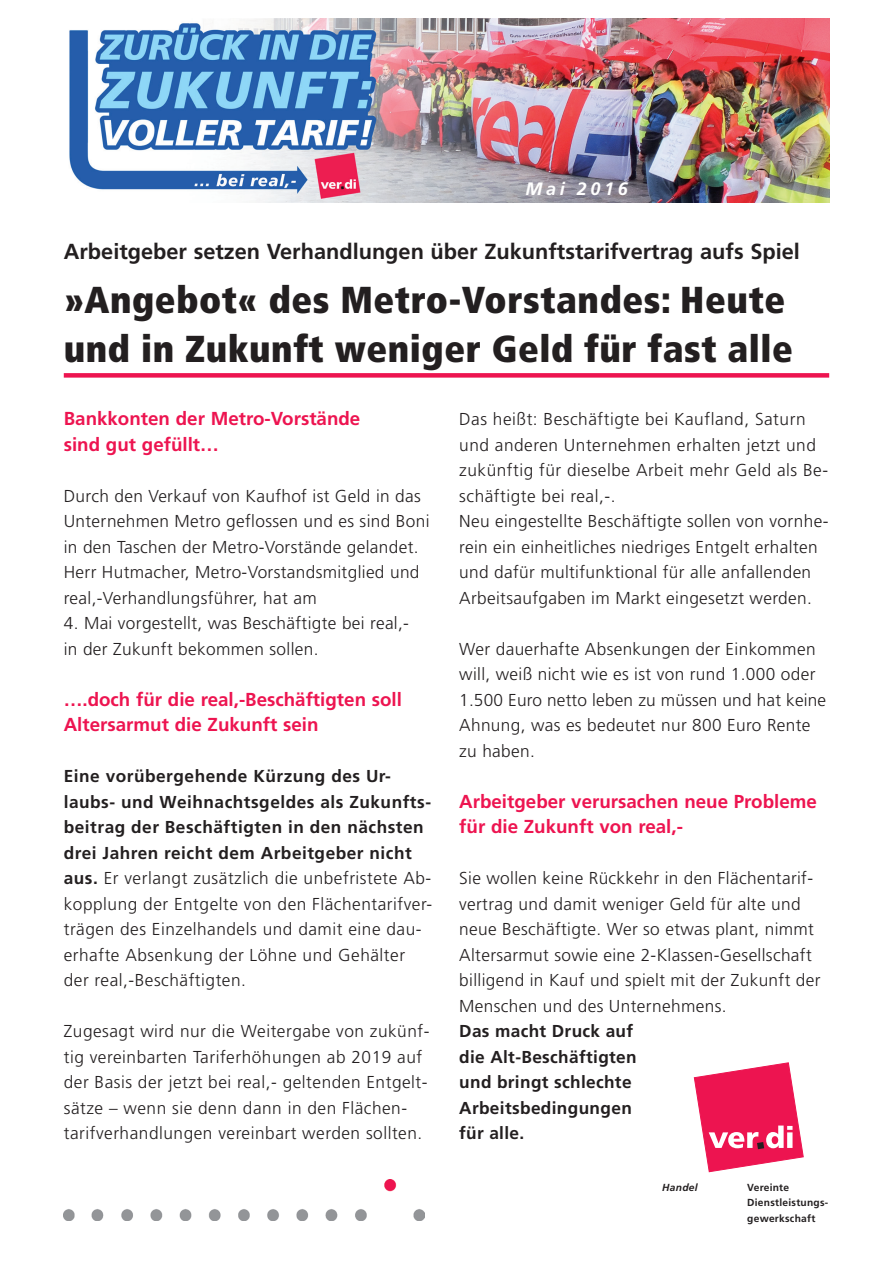
<style>
.page{position:relative;width:893px;height:1263px;background:#fff}
.page>*{position:absolute;margin:0;border:0;box-sizing:border-box;transform-origin:0 0}
.t1{font:900 condensed 37.5px/49.5px "Frutiger";letter-spacing:.015em;color:#231f20}
.t2{font:700 21.75px "Frutiger";color:#231f20}
.t3{font:700 18.75px/25.5px "Frutiger";color:#ed1450}
.t4{font:italic 700 18px "Frutiger";letter-spacing:.2em;color:#fff}
.t5{font:300 17.25px/25.5px "Frutiger";letter-spacing:.02em;color:#231f20}
.t6{font:700 17.25px/25.5px "Frutiger";letter-spacing:.02em;color:#231f20}
.t7{font:700 10.2px/15.5px "Frutiger";letter-spacing:.025em;color:#231f20}
.t8{font:italic 700 10.2px "Frutiger";letter-spacing:.025em;color:#231f20}
.s1{font-weight:700}
</style>
<div class="page">
<svg style="left:694px;top:1062px;width:109px;height:110px"></svg>
<img style="left:64px;top:1180px;width:361px;height:40px">
<div style="left:64px;top:373px;width:765px;height:5px;background:#ed1450"></div>
<img style="left:69px;top:18px;width:760px;height:184px">
<p class="t4" style="left:525px;top:178px;width:104px">Mai 2016</p>
<p class="t2" style="left:64px;top:239px;width:738px">Arbeitgeber setzen Verhandlungen über Zukunftstarifvertrag aufs Spiel</p>
<h1 class="t1" style="left:64px;top:275px;width:731px">»Angebot« des Metro-Vorstandes: Heute und in Zukunft weniger Geld für fast alle</h1>
<p class="t3" style="left:64px;top:406px;width:298px">Bankkonten der Metro-Vorstände sind gut gefüllt…</p>
<p class="t5" style="left:64px;top:483px;width:367px">Durch den Verkauf von Kaufhof ist Geld in das Unternehmen Metro geflossen und es sind Boni in den Taschen der Metro-Vorstände gelandet.<br>Herr Hutmacher, Metro-Vorstandsmitglied und real,-Verhandlungsführer, hat am</p>
<p class="t5" style="left:64px;top:610px;width:347px">4. Mai vorgestellt, was Beschäftigte bei real,- in der Zukunft bekommen sollen.</p>
<p class="t3" style="left:64px;top:686px;width:340px">….doch für die real,-Beschäftigten soll<br>Altersarmut die Zukunft sein</p>
<p class="t5" style="left:64px;top:763px;width:370px"><span class="s1">Eine vorübergehende Kürzung des Ur&shy;laubs- und Weihnachtsgeldes als Zukunfts&shy;beitrag der Beschäftigten in den nächsten drei Jahren reicht dem Arbeitgeber nicht aus.</span> Er verlangt zusätzlich die unbefristete Ab&shy;kopplung der Entgelte von den Flächentarifver&shy;trägen des Einzelhandels und damit eine dau&shy;erhafte Absenkung der Löhne und Gehälter der real,-Beschäftigten.</p>
<p class="t5" style="left:64px;top:1018px;width:367px">Zugesagt wird nur die Weitergabe von zukünf&shy;tig vereinbarten Tariferhöhungen ab 2019 auf der Basis der jetzt bei real,- geltenden Entgelt&shy;sätze – wenn sie denn dann in den Flächen&shy;tarifverhandlungen vereinbart werden sollten.</p>
<p class="t5" style="left:459px;top:406px;width:371px">Das heißt: Beschäftigte bei Kaufland, Saturn und anderen Unternehmen erhalten jetzt und zukünftig für dieselbe Arbeit mehr Geld als Be&shy;schäftigte bei real,-.<br>Neu eingestellte Beschäftigte sollen von vornhe&shy;rein ein einheitliches niedriges Entgelt erhalten und dafür multifunktional für alle anfallenden Arbeitsaufgaben im Markt eingesetzt werden.</p>
<p class="t5" style="left:459px;top:636px;width:368px">Wer dauerhafte Absenkungen der Einkommen will, weiß nicht wie es ist von rund 1.000 oder 1.500 Euro netto leben zu müssen und hat keine Ahnung, was es bedeutet nur 800 Euro Rente zu haben.</p>
<p class="t3" style="left:459px;top:788px;width:359px">Arbeitgeber verursachen neue Probleme für die Zukunft von real,-</p>
<p class="t5" style="left:459px;top:865px;width:363px">Sie wollen keine Rückkehr in den Flächentarif&shy;vertrag und damit weniger Geld für alte und neue Beschäftigte. Wer so etwas plant, nimmt Altersarmut sowie eine 2-Klassen-Gesellschaft billigend in Kauf und spielt mit der Zukunft der Menschen und des Unternehmens.</p>
<p class="t6" style="left:459px;top:1018px;width:179px">Das macht Druck auf die Alt-Beschäftigten und bringt schlechte<br>Arbeitsbedingungen für alle.</p>
<p class="t8" style="left:662px;top:1181px;width:37px">Handel</p>
<p class="t7" style="left:747px;top:1179px;width:83px">Vereinte<br>Dienstleistungs&shy;gewerkschaft</p>
</div>
